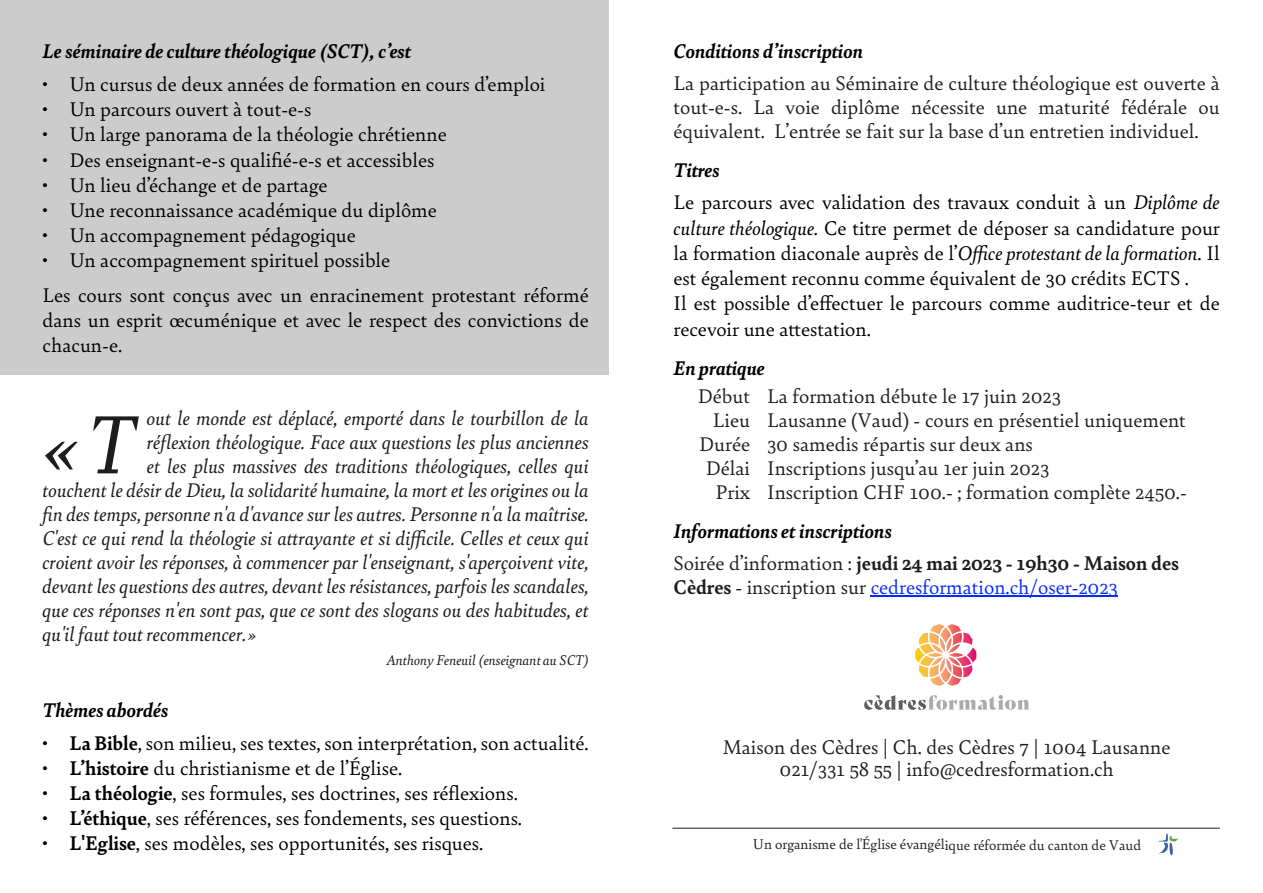
<style>
.page{position:relative;width:1263px;height:893px;background:#fff}
.page>*{position:absolute;margin:0;border:0;box-sizing:border-box;transform-origin:0 0}
.t1{font:italic 87.6px "Bely";color:#1d1d1b}
.t2{font:21px/25.2px "Bely";color:#000}
.t3{font:italic 21px "Bely";color:#1d1d1b}
.t4{font:21px/24px "Bely";color:#1d1d1b;text-align:justify}
.t5{font:italic 700 21px "Bely";color:#000}
.t6{font:700 21px/31.5px "Bely";color:#1d1d1b}
.t7{font:21px "Bely";color:#002aff}
.t8{font:15px "Bely";letter-spacing:-.005em;color:#1d1d1b}
.t9{font:italic 15px "Bely";color:#1d1d1b}
.s1{font-weight:700}
.s2{font-weight:700;font-style:italic}
.s3{font-style:italic}
.s4{font-style:italic;color:#000}
.s5{font-weight:400}
.s6{font-weight:700;color:#1d1d1b}
.s7{color:#1d1d1b}
</style>
<div class="page">
<hr style="left:673px;top:828px;width:546px;height:1px;background:#1d1d1b">
<hr style="left:871px;top:595px;width:247px;height:1px;background:#002aff">
<div style="left:0;top:0;width:608px;height:374px;background:#ccc"></div>
<svg style="left:864px;top:695px;width:165px;height:15px"></svg>
<img style="left:915px;top:624px;width:61px;height:42px">
<svg style="left:1158px;top:833px;width:20px;height:22px"></svg>
<p class="t5" style="left:43px;top:43px;width:370px">Le séminaire de culture théologique (SCT), c’est</p>
<p class="t2" style="left:43px;top:73px;width:504px">• Un cursus de deux années de formation en cours d’emploi</p>
<p class="t2" style="left:43px;top:99px;width:270px">• Un parcours ouvert à tout-e-s</p>
<p class="t2" style="left:43px;top:124px;width:406px">• Un large panorama de la théologie chrétienne</p>
<p class="t2" style="left:43px;top:149px;width:393px">• Des enseignant-e-s qualifié-e-s et accessibles</p>
<p class="t2" style="left:43px;top:174px;width:286px">• Un lieu d’échange et de partage</p>
<p class="t2" style="left:43px;top:199px;width:396px">• Une reconnaissance académique du diplôme</p>
<p class="t2" style="left:43px;top:225px;width:315px">• Un accompagnement pédagogique</p>
<p class="t2" style="left:43px;top:245px;width:548px;line-height:34.2px">• Un accompagnement spirituel possible<br>Les cours sont conçus avec un enracinement protestant réformé</p>
<p class="t2" style="left:43px;top:309px;width:548px">dans un esprit œcuménique et avec le respect des convictions de chacun-e.</p>
<h1 class="t1" style="left:43px;top:410px;width:93px">«T</h1>
<p class="t3" style="left:147px;top:410px;width:443px">out le monde est déplacé, emporté dans le tourbillon de la</p>
<p class="t3" style="left:147px;top:434px;width:443px">réflexion théologique. Face aux questions les plus anciennes</p>
<p class="t3" style="left:147px;top:458px;width:443px">et les plus massives des traditions théologiques, celles qui</p>
<p class="t3" style="left:43px;top:482px;width:548px">touchent le désir de Dieu, la solidarité humaine, la mort et les origines ou la</p>
<p class="t3" style="left:43px;top:506px;width:548px">fin des temps, personne n'a d'avance sur les autres. Personne n'a la maîtrise.</p>
<p class="t3" style="left:43px;top:530px;width:548px">C'est ce qui rend la théologie si attrayante et si difficile. Celles et ceux qui</p>
<p class="t3" style="left:43px;top:554px;width:548px">croient avoir les réponses, à commencer par l'enseignant, s'aperçoivent vite,</p>
<p class="t3" style="left:43px;top:578px;width:548px">devant les questions des autres, devant les résistances, parfois les scandales,</p>
<p class="t3" style="left:43px;top:602px;width:548px">que ces réponses n'en sont pas, que ce sont des slogans ou des habitudes, et</p>
<p class="t3" style="left:43px;top:626px;width:216px">qu'il faut tout recommencer.»</p>
<p class="t9" style="left:387px;top:655px;width:203px">Anthony Feneuil (enseignant au SCT)</p>
<p class="t5" style="left:43px;top:702px;width:127px">Thèmes abordés</p>
<p class="t2" style="left:43px;top:732px;width:548px">• <span class="s1">La Bible</span>, son milieu, ses textes, son interprétation, son actualité.</p>
<p class="t2" style="left:43px;top:757px;width:361px">• <span class="s1">L’histoire</span> du christianisme et de l’Église.</p>
<p class="t2" style="left:43px;top:782px;width:477px">• <span class="s1">La théologie</span>, ses formules, ses doctrines, ses réflexions.</p>
<p class="t2" style="left:43px;top:808px;width:481px">• <span class="s1">L’éthique</span>, ses références, ses fondements, ses questions.</p>
<p class="t2" style="left:43px;top:833px;width:442px">• <span class="s1">L'Eglise</span>, ses modèles, ses opportunités, ses risques.</p>
<p class="t5" style="left:673px;top:43px;width:191px">Conditions d’inscription</p>
<p class="t4" style="left:673px;top:73px;width:548px">La participation au Séminaire de culture théologique est ouverte à tout-e-s. La voie diplôme nécessite une maturité fédérale ou équivalent. L’entrée se fait sur la base d’un entretien individuel.</p>
<p class="t2" style="left:673px;top:155px;width:548px;line-height:32.7px"><span class="s2">Titres<br></span>Le parcours avec validation des travaux conduit à un <span class="s3">Diplôme de</span></p>
<p class="t2" style="left:673px;top:217px;width:548px"><span class="s3">culture théologique.</span> Ce titre permet de déposer sa candidature pour la formation diaconale auprès de l’<span class="s3">Office protestant de la formation</span>. Il est également reconnu comme équivalent de 30 crédits ECTS .<br>Il est possible d’effectuer le parcours comme auditrice-teur et de recevoir une attestation.</p>
<p class="t5" style="left:673px;top:359px;width:93px">En pratique</p>
<p class="t4" style="left:698px;top:386px;width:364px">Début La formation débute le 17 juin 2023</p>
<p class="t4" style="left:713px;top:410px;width:474px">Lieu Lausanne (Vaud) - cours en présentiel uniquement</p>
<p class="t4" style="left:699px;top:434px;width:335px">Durée 30 samedis répartis sur deux ans</p>
<p class="t4" style="left:706px;top:458px;width:345px">Délai Inscriptions jusqu’au 1er juin 2023</p>
<p class="t4" style="left:716px;top:482px;width:473px">Prix Inscription CHF 100.- ; formation complète 2450.-</p>
<p class="t6" style="left:673px;top:517px;width:507px"><span class="s4">Informations et inscriptions<br></span><span class="s5">Soirée d’information :</span> jeudi 24 mai 2023 - 19h30 - Maison des</p>
<p class="t7" style="left:673px;top:578px;width:446px"><span class="s6">Cèdres</span> <span class="s7">- inscription sur</span> cedresformation.ch/oser-2023</p>
<p class="t4" style="left:723px;top:738px;width:449px;line-height:21.6px;text-align:center">Maison des Cèdres | Ch. des Cèdres 7 | 1004 Lausanne<br>021/331 58 55 | info@cedresformation.ch</p>
<p class="t8" style="left:753px;top:839px;width:390px">Un organisme de l'Église évangélique réformée du canton de Vaud</p>
</div>
